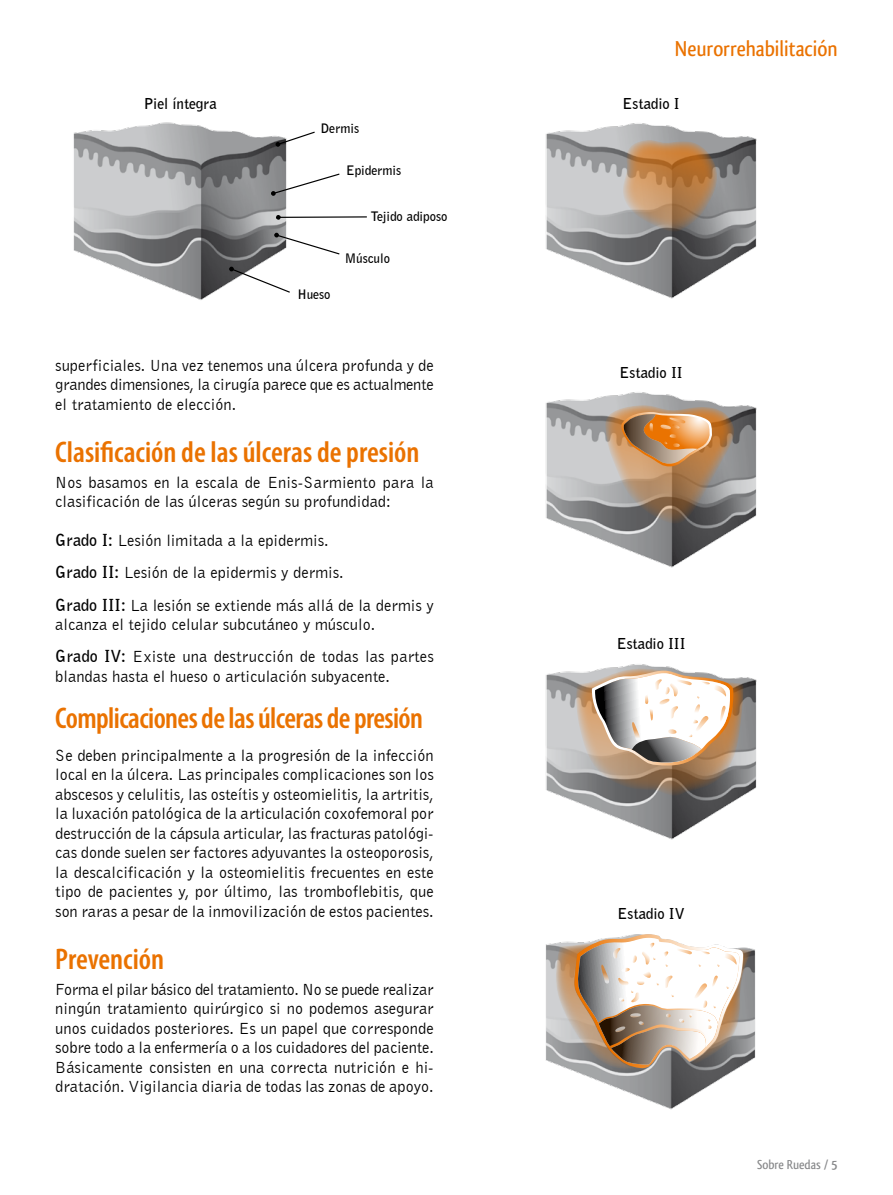
<style>
.page{position:relative;width:893px;height:1195px;background:#fff}
.page>*{position:absolute;margin:0;border:0;box-sizing:border-box;transform-origin:0 0}
.t1{font:600 condensed 30px "Myriad Pro";letter-spacing:-.01em;color:#ea7200}
.t2{font:500 22.5px "Qlassik";color:#ea7200}
.t3{font:16.5px/19.5px "Bell Gothic BT";color:#000;text-align:justify}
.t4{font:700 15px "Bell Gothic BT";color:#000}
.t5{font:500 13.5px "Qlassik";color:#87888a}
.t6{font:700 13.05px "Bell Gothic BT";color:#000}
.s1{font-weight:700}
</style>
<div class="page">
<img style="left:545px;top:392px;width:212px;height:176px">
<svg style="left:605px;top:404px;width:131px;height:121px;background:#aa8a6c"></svg>
<img style="left:545px;top:123px;width:212px;height:176px">
<svg style="left:621px;top:139px;width:97px;height:94px;background:#af8a68"></svg>
<img style="left:545px;top:664px;width:212px;height:176px">
<svg style="left:575px;top:668px;width:170px;height:129px"></svg>
<img style="left:545px;top:943px;width:211px;height:167px">
<svg style="left:555px;top:934px;width:198px;height:136px"></svg>
<img style="left:73px;top:122px;width:214px;height:178px">
<svg style="left:229px;top:267px;width:61px;height:27px"></svg>
<svg style="left:276px;top:131px;width:39px;height:16px"></svg>
<svg style="left:274px;top:233px;width:66px;height:22px"></svg>
<svg style="left:271px;top:173px;width:69px;height:23px"></svg>
<hr style="left:278px;top:216px;width:89px;height:2px;background:#000">
<svg style="left:276px;top:215px;width:5px;height:5px"></svg>
<p class="t4" style="left:144px;top:93px;width:74px">Piel íntegra</p>
<p class="t6" style="left:321px;top:120px;width:40px">Dermis</p>
<p class="t6" style="left:346px;top:162px;width:57px">E pidermis</p>
<p class="t6" style="left:371px;top:207px;width:78px">Tejido adiposo</p>
<p class="t6" style="left:345px;top:249px;width:47px">M úsculo</p>
<p class="t6" style="left:297px;top:286px;width:35px">Hueso</p>
<p class="t3" style="left:55px;top:355px;width:380px">superficiales. Una vez tenemos una úlcera profunda y de grandes dimensiones, la cirugía parece que es actualmente el tratamiento de elección.</p>
<h1 class="t1" style="left:55px;top:436px;width:366px">Clasificación de las úlceras de presión</h1>
<p class="t3" style="left:55px;top:472px;width:380px">Nos basamos en la escala de Enis-Sarmiento para la clasificación de las úlceras según su profundidad:</p>
<p class="t3" style="left:55px;top:524px;width:380px;line-height:32.2px;text-align:left"><span class="s1">Grado I:</span> Lesión limitada a la epidermis.<br><span class="s1">Grado II:</span> Lesión de la epidermis y dermis.<br><span class="s1">Grado III:</span> La lesión se extiende más allá de la dermis y</p>
<p class="t3" style="left:55px;top:608px;width:380px;line-height:32.2px">alcanza el tejido celular subcutáneo y músculo.<br><span class="s1">Grado IV:</span> Existe una destrucción de todas las partes</p>
<p class="t3" style="left:55px;top:666px;width:336px">blandas hasta el hueso o articulación subyacente.</p>
<h1 class="t1" style="left:55px;top:701px;width:369px">Complicaciones de las úlceras de presión</h1>
<p class="t3" style="left:55px;top:745px;width:380px">Se deben principalmente a la progresión de la infección local en la úlcera. Las principales complicaciones son los abscesos y celulitis, las osteítis y osteomielitis, la artritis, la luxación patológica de la articulación coxofemoral por destrucción de la cápsula articular, las fracturas patológi&shy;cas donde suelen ser factores adyuvantes la osteoporosis, la descalcificación y la osteomielitis frecuentes en este tipo de pacientes y, por último, las tromboflebitis, que son raras a pesar de la inmovilización de estos pacientes.</p>
<h1 class="t1" style="left:55px;top:943px;width:110px">Prevención</h1>
<p class="t3" style="left:55px;top:979px;width:380px">Forma el pilar básico del tratamiento. No se puede realizar ningún tratamiento quirúrgico si no podemos asegurar unos cuidados posteriores. Es un papel que corresponde sobre todo a la enfermería o a los cuidadores del paciente.<br>Básicamente consisten en una correcta nutrición e hi&shy;dratación. Vigilancia diaria de todas las zonas de apoyo.</p>
<h2 class="t2" style="left:675px;top:35px;width:164px">Neurorrehabilitación</h2>
<p class="t4" style="left:622px;top:93px;width:56px">Estadio I</p>
<p class="t4" style="left:620px;top:363px;width:58px">Estadio II</p>
<p class="t4" style="left:617px;top:634px;width:58px">Estadio III</p>
<p class="t4" style="left:617px;top:903px;width:69px">Estadio IV</p>
<p class="t5" style="left:757px;top:1157px;width:82px">Sobre Ruedas / <span class="s1">5</span></p>
</div>
